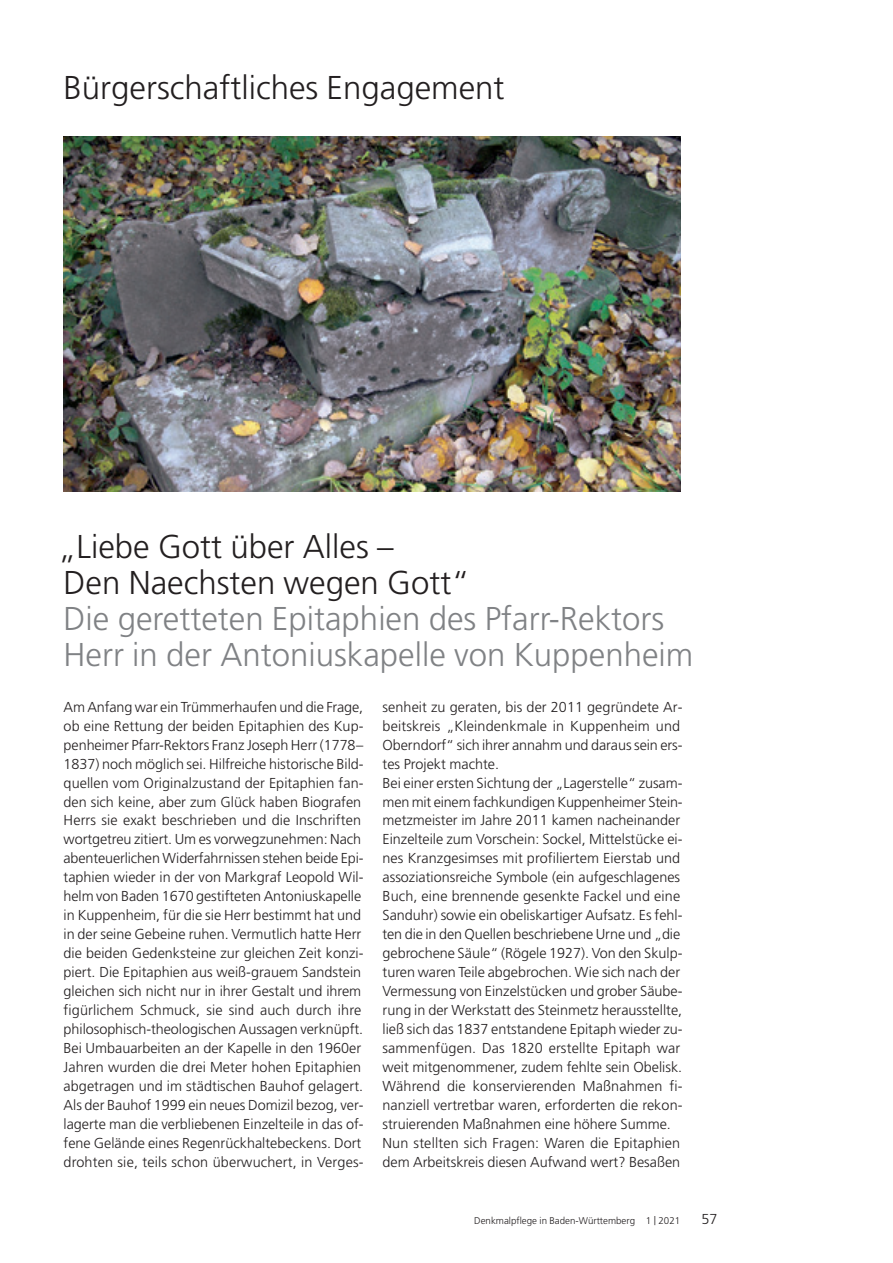
<style>
.page{position:relative;width:893px;height:1263px;background:#fff}
.page>*{position:absolute;margin:0;border:0;box-sizing:border-box;transform-origin:0 0}
.t1{font:300 33px/36px "Frutiger";color:#808285}
.t2{font:300 33px/36px "Frutiger";color:#231f20}
.t3{font:300 14.4px/19px "Frutiger";color:#231f20}
.t4{font:300 9.75px "Frutiger";color:#231f20}
.s1{font-size:12px}
</style>
<div class="page">
<img style="left:64px;top:136px;width:616px;height:356px">
<h1 class="t2" style="left:64px;top:72px;width:442px">Bürgerschaftliches Engagement</h1>
<h1 class="t2" style="left:58px;top:532px;width:413px">„Liebe Gott über Alles –<br>Den Naechsten wegen Gott“</h1>
<h1 class="t1" style="left:64px;top:604px;width:631px">Die geretteten Epitaphien des Pfarr-Rektors<br>Herr in der Antoniuskapelle von Kuppenheim</h1>
<p class="t3" style="left:64px;top:698px;width:302px">Am Anfang war ein Trümmerhaufen und die Frage, ob eine Rettung der beiden Epitaphien des Kup&shy;penheimer Pfarr-Rektors Franz Joseph Herr (1778– 1837) noch möglich sei. Hilfreiche historische Bild&shy;quellen vom Originalzustand der Epitaphien fan&shy;den sich keine, aber zum Glück haben Biografen Herrs sie exakt beschrieben und die Inschriften wortgetreu zitiert. Um es vorwegzunehmen: Nach abenteuerlichen Widerfahrnissen stehen beide Epi&shy;taphien wieder in der von Markgraf Leopold Wil&shy;helm von Baden 1670 gestifteten Antoniuskapelle in Kuppenheim, für die sie Herr bestimmt hat und in der seine Gebeine ruhen. Vermutlich hatte Herr die beiden Gedenksteine zur gleichen Zeit konzi&shy;piert. Die Epitaphien aus weiß-grauem Sandstein gleichen sich nicht nur in ihrer Gestalt und ihrem figürlichem Schmuck, sie sind auch durch ihre philosophisch-theologischen Aussagen verknüpft.<br>Bei Umbauarbeiten an der Kapelle in den 1960er Jahren wurden die drei Meter hohen Epitaphien abgetragen und im städtischen Bauhof gelagert.<br>Als der Bauhof 1999 ein neues Domizil bezog, ver&shy;lagerte man die verbliebenen Einzelteile in das of&shy;fene Gelände eines Regenrückhaltebeckens. Dort drohten sie, teils schon überwuchert, in Verges-</p>
<p class="t3" style="left:382px;top:698px;width:302px">senheit zu geraten, bis der 2011 gegründete Ar&shy;beitskreis „Kleindenkmale in Kuppenheim und Oberndorf“ sich ihrer annahm und daraus sein ers&shy;tes Projekt machte.<br>Bei einer ersten Sichtung der „Lagerstelle“ zusam - men mit einem fachkundigen Kuppenheimer Stein - metzmeister im Jahre 2011 kamen nacheinander Einzelteile zum Vorschein: Sockel, Mittelstücke ei&shy;nes Kranzgesimses mit profiliertem Eierstab und assoziationsreiche Symbole (ein aufgeschlagenes Buch, eine brennende gesenkte Fackel und eine Sanduhr) sowie ein obeliskartiger Aufsatz. Es fehl&shy;ten die in den Quellen beschriebene Urne und „die gebrochene Säule“ (Rögele 1927). Von den Skulp&shy;turen waren Teile abgebrochen. Wie sich nach der Vermessung von Einzelstücken und grober Säube - rung in der Werkstatt des Steinmetz herausstellte, ließ sich das 1837 entstandene Epitaph wieder zu&shy;sammenfügen. Das 1820 erstellte Epitaph war weit mitgenommener, zudem fehlte sein Obelisk.<br>Während die konservierenden Maßnahmen fi&shy;nanziell vertretbar waren, erforderten die rekon&shy;struierenden Maßnahmen eine höhere Summe.<br>Nun stellten sich Fragen: Waren die Epitaphien dem Arbeitskreis diesen Aufwand wert? Besaßen</p>
<p class="t4" style="left:474px;top:1217px;width:207px">Denkmalpflege in Baden-Württemberg 1 <span class="s1">|</span> 2021</p>
<p class="t3" style="left:701px;top:1211px;width:18px">57</p>
</div>
